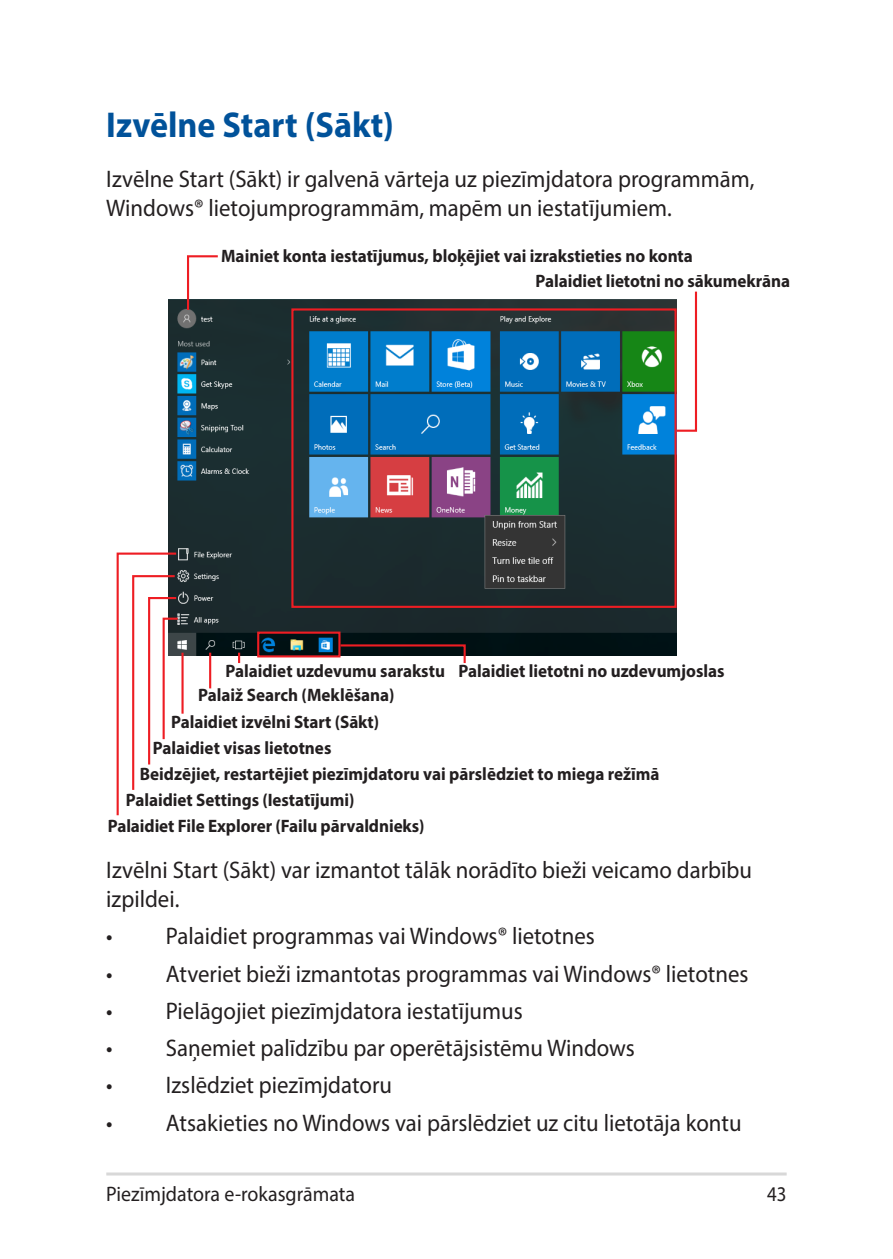
<style>
.page{position:relative;width:893px;height:1259px;background:#fff}
.page>*{position:absolute;margin:0;border:0;box-sizing:border-box;transform-origin:0 0}
.Heading_1{font:700 36px "Myriad Pro";color:#01529a;scale:.95 1}
.List{font:24px "Myriad Pro";color:#231f20;scale:.95 1}
.Body_Text{font:24px/28.8px "Myriad Pro";color:#231f20;scale:.95 1}
.t1{font:21px "Myriad Pro";color:#231f20;scale:.95 1}
.t2{font:21px "Myriad Pro";color:#231f20;scale:.9 1}
.Figure_Label{font:700 18px "Myriad Pro";color:#231f20;scale:.95 1}
</style>
<div class="page">
<hr style="left:106px;top:1172px;width:681px;height:3px;background:#d8d8d8">
<img style="left:169px;top:299px;width:508px;height:356px">
<svg style="left:674px;top:291px;width:24px;height:141px"></svg>
<svg style="left:116px;top:551px;width:64px;height:265px"></svg>
<svg style="left:338px;top:643px;width:129px;height:20px"></svg>
<svg style="left:238px;top:652px;width:2px;height:11px"></svg>
<hr style="left:181px;top:652px;width:3px;height:61px;background:#ee1d23">
<svg style="left:186px;top:255px;width:34px;height:57px"></svg>
<div style="left:291px;top:308px;width:386px;height:300px;border:2px solid #ee1d23"></div>
<div style="left:257px;top:631px;width:83px;height:26px;border:2px solid #ee1d23"></div>
<hr style="left:209px;top:652px;width:2px;height:36px;background:#ee1d23">
<p class="Heading_1" style="left:106px;top:101px;width:304px">Izvēlne Start (Sākt)</p>
<p class="Body_Text" style="left:106px;top:164px;width:684px">Izvēlne Start (Sākt) ir galvenā vārteja uz piezīmjdatora programmām,<br>Windows® lietojumprogrammām, mapēm un iestatījumiem.</p>
<p class="Figure_Label" style="left:221px;top:244px;width:498px">Mainiet konta iestatījumus, bloķējiet vai izrakstieties no konta</p>
<p class="Figure_Label" style="left:535px;top:269px;width:269px">Palaidiet lietotni no sākumekrāna</p>
<p class="Figure_Label" style="left:225px;top:659px;width:233px">Palaidiet uzdevumu sarakstu</p>
<p class="Figure_Label" style="left:459px;top:659px;width:281px">Palaidiet lietotni no uzdevumjoslas</p>
<p class="Figure_Label" style="left:198px;top:683px;width:208px">Palaiž Search (Meklēšana)</p>
<p class="Figure_Label" style="left:171px;top:710px;width:220px">Palaidiet izvēlni Start (Sākt)</p>
<p class="Figure_Label" style="left:140px;top:762px;width:548px">Beidzējiet, restartējiet piezīmjdatoru vai pārslēdziet to miega režīmā</p>
<p class="Figure_Label" style="left:153px;top:736px;width:189px">Palaidiet visas lietotnes</p>
<p class="Figure_Label" style="left:126px;top:788px;width:242px">Palaidiet Settings (Iestatījumi)</p>
<p class="Figure_Label" style="left:108px;top:814px;width:335px">Palaidiet File Explorer (Failu pārvaldnieks)</p>
<p class="Body_Text" style="left:106px;top:855px;width:681px">Izvēlni Start (Sākt) var izmantot tālāk norādīto bieži veicamo darbību izpildei.</p>
<p class="List" style="left:106px;top:921px;width:516px">• Palaidiet programmas vai Windows® lietotnes</p>
<p class="List" style="left:106px;top:958px;width:677px">• Atveriet bieži izmantotas programmas vai Windows® lietotnes</p>
<p class="List" style="left:106px;top:996px;width:440px">• Pielāgojiet piezīmjdatora iestatījumus</p>
<p class="List" style="left:106px;top:1033px;width:558px">• Saņemiet palīdzību par operētājsistēmu Windows</p>
<p class="List" style="left:106px;top:1070px;width:302px">• Izslēdziet piezīmjdatoru</p>
<p class="List" style="left:106px;top:1108px;width:670px">• Atsakieties no Windows vai pārslēdziet uz citu lietotāja kontu</p>
<p class="t1" style="left:106px;top:1180px;width:263px">Piezīmjdatora e-rokasgrāmata</p>
<p class="t2" style="left:767px;top:1180px;width:23px">43</p>
</div>
